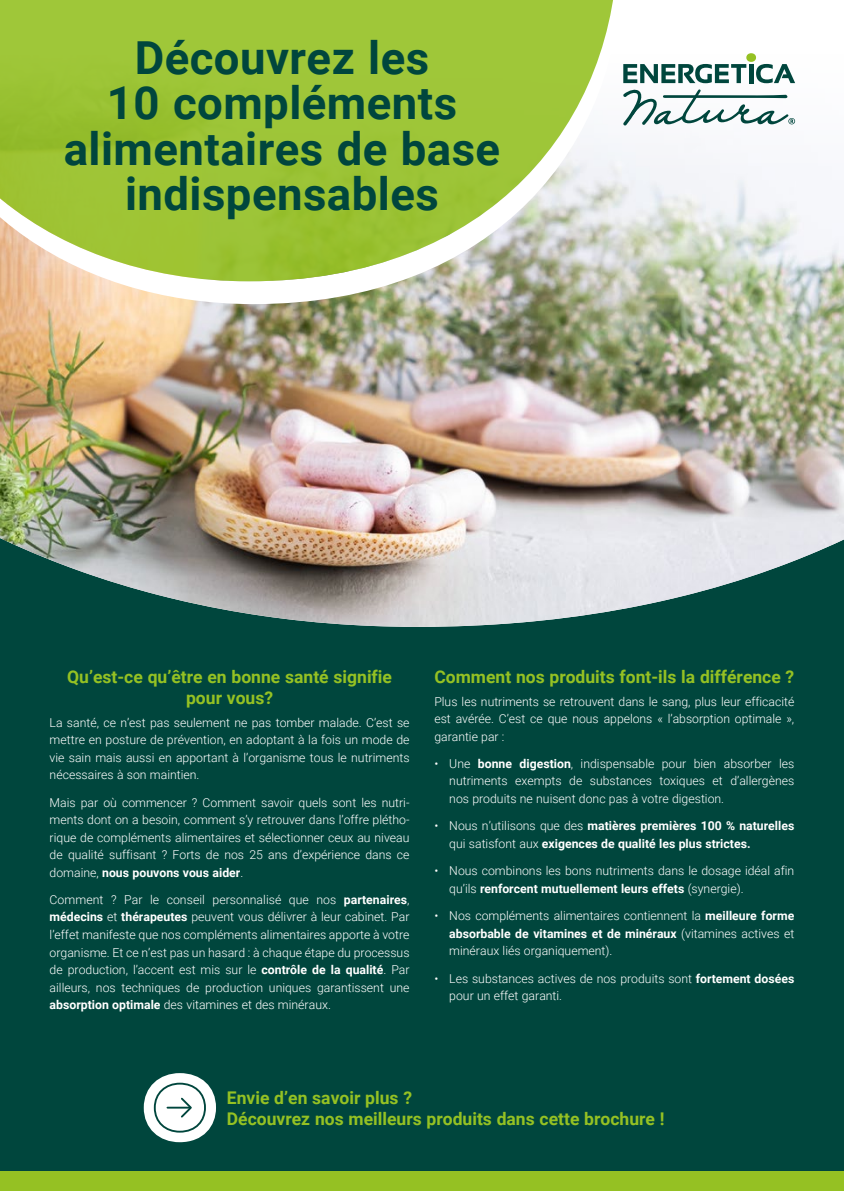
<style>
.page{position:relative;width:844px;height:1191px;background:#fff}
.page>*{position:absolute;margin:0;border:0;box-sizing:border-box;transform-origin:0 0}
.t1{font:700 45.5px/45.5px "Roboto";letter-spacing:.01em;color:#00463d;text-align:center}
.t2{font:700 17.5px/21px "Roboto";color:#95c123;text-align:center}
.t3{font:300 12.25px/17.5px "Roboto";color:#fff;text-align:justify}
.t4{font:700 12.25px/17.5px "Roboto";color:#fff}
.s1{font-weight:700}
.s2{font-weight:300}
</style>
<div class="page">
<div style="left:0;top:0;width:843px;height:1191px;background:#00463d"></div>
<div style="left:622px;top:0;width:221px;height:55px;background:#fff"></div>
<img style="left:0;top:55px;width:843px;height:572px">
<svg style="left:0;top:0;width:622px;height:304px;background:#dbd3c1"></svg>
<div style="left:746px;top:53px;width:9px;height:9px;background:#95c123;border-radius:50%"></div>
<svg style="left:623px;top:64px;width:172px;height:61px"></svg>
<svg style="left:0;top:0;width:617px;height:281px;background:#a9c952"></svg>
<div style="left:0;top:1171px;width:843px;height:20px;background:#95c123"></div>
<div style="left:144px;top:1073px;width:72px;height:69px;background:#fff;border-radius:50%"></div>
<div style="left:154px;top:1082px;width:52px;height:50px;border:2px solid #00463d;border-radius:50%"></div>
<hr style="left:167px;top:1106px;width:23px;height:2px;background:#00463d">
<svg style="left:179px;top:1097px;width:13px;height:21px"></svg>
<h1 class="t1" style="left:64px;top:33px;width:438px">Découvrez les<br>10 compléments alimentaires de base indispensables</h1>
<h2 class="t2" style="left:67px;top:665px;width:326px">Qu’est-ce qu’être en bonne santé signifie pour vous?</h2>
<p class="t3" style="left:50px;top:713px;width:361px">La santé, ce n’est pas seulement ne pas tomber malade. C’est se mettre en posture de prévention, en adoptant à la fois un mode de vie sain mais aussi en apportant à l’organisme tous le nutriments nécessaires à son maintien.</p>
<p class="t3" style="left:50px;top:793px;width:361px">Mais par où commencer ? Comment savoir quels sont les nutri&shy;ments dont on a besoin, comment s’y retrouver dans l’offre plétho&shy;rique de compléments alimentaires et sélectionner ceux au niveau de qualité suffisant ? Forts de nos 25 ans d’expérience dans ce domaine, <span class="s1">nous pouvons vous aider</span>.</p>
<p class="t3" style="left:50px;top:890px;width:361px">Comment ? Par le conseil personnalisé que nos <span class="s1">partenaires</span>, <span class="s1">médecins</span> et <span class="s1">thérapeutes</span> peuvent vous délivrer à leur cabinet. Par l’effet manifeste que nos compléments alimentaires apporte à votre organisme. Et ce n’est pas un hasard : à chaque étape du processus de production, l’accent est mis sur le <span class="s1">contrôle de la qualité</span>. Par ailleurs, nos techniques de production uniques garantissent une <span class="s1">absorption optimale</span> des vitamines et des minéraux.</p>
<h2 class="t2" style="left:434px;top:665px;width:361px">Comment nos produits font-ils la différence ?</h2>
<p class="t3" style="left:434px;top:692px;width:361px">Plus les nutriments se retrouvent dans le sang, plus leur efficacité est avérée. C’est ce que nous appelons « l’absorption optimale », garantie par :</p>
<p class="t3" style="left:449px;top:754px;width:346px;text-indent:-15px">• Une <span class="s1">bonne digestion</span>, indispensable pour bien absorber les nutriments exempts de substances toxiques et d’allergènes nos produits ne nuisent donc pas à votre digestion.</p>
<p class="t4" style="left:449px;top:817px;width:346px;text-indent:-15px"><span class="s2">• Nous n’utilisons que des</span> matières premières 100 % naturelles <span class="s2">qui satisfont aux</span> exigences de qualité les plus strictes.</p>
<p class="t3" style="left:449px;top:861px;width:346px;text-indent:-15px">• Nous combinons les bons nutriments dans le dosage idéal afin qu’ils <span class="s1">renforcent mutuellement leurs effets</span> (synergie).</p>
<p class="t3" style="left:449px;top:906px;width:346px;text-indent:-15px">• Nos compléments alimentaires contiennent la <span class="s1">meilleure forme absorbable de vitamines et de minéraux</span> (vitamines actives et minéraux liés organiquement).</p>
<p class="t3" style="left:449px;top:969px;width:346px;text-indent:-15px">• Les substances actives de nos produits sont <span class="s1">fortement dosées </span>pour un effet garanti.</p>
<h2 class="t2" style="left:227px;top:1086px;width:439px;text-align:left">Envie d’en savoir plus ?<br>Découvrez nos meilleurs produits dans cette brochure !</h2>
</div>
